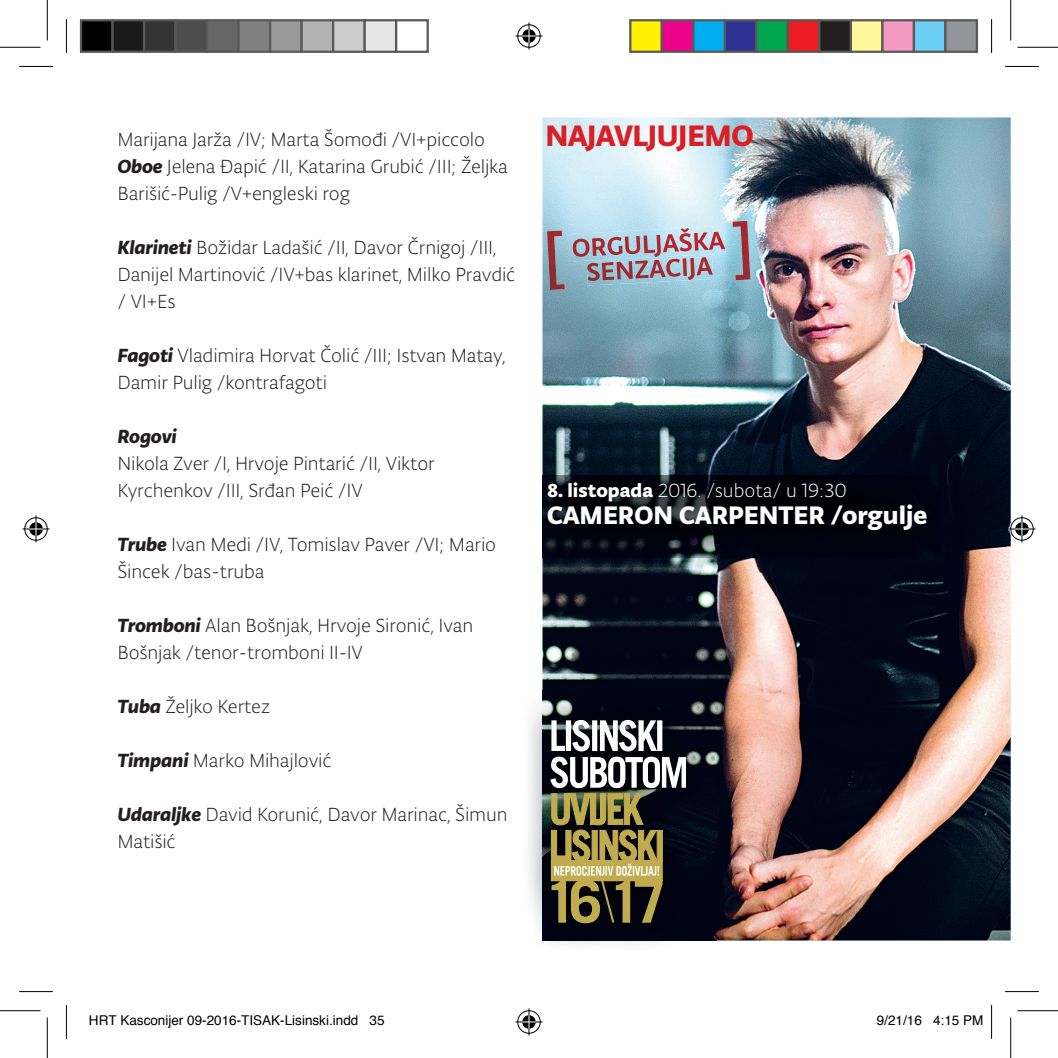
<style>
.page{position:relative;width:1058px;height:1058px;background:#fff}
.page>*{position:absolute;margin:0;border:0;box-sizing:border-box;transform-origin:0 0}
.t1{font:700 31.5px "Typonine Sans Pro";letter-spacing:-.01em;color:#da1f26}
.t2{font:700 27px "Typonine Sans Pro";color:#fff}
.t3{font:300 20.25px/27px "Typonine Sans Pro";letter-spacing:-.01em;color:#231f20}
.t4{font:300 20.25px "Typonine Sans Pro";color:#fff}
.t5{font:italic 700 20.25px "Typonine Sans Pro";letter-spacing:-.01em;color:#231f20}
.t6{font:13.5px "Helvetica";color:#000}
.s1{font-weight:700;font-style:italic}
.s2{font-weight:700}
</style>
<div class="page">
<img style="left:542px;top:117px;width:468px;height:823px">
<img style="left:547px;top:230px;width:18px;height:60px">
<img style="left:732px;top:221px;width:18px;height:59px">
<img style="left:572px;top:226px;width:153px;height:35px">
<img style="left:587px;top:257px;width:126px;height:28px">
<img style="left:542px;top:475px;width:398px;height:82px">
<img style="left:528px;top:707px;width:188px;height:238px">
<img style="left:542px;top:690px;width:174px;height:250px">
<svg style="left:550px;top:720px;width:136px;height:205px;background:#68644d"></svg>
<hr style="left:19px;top:66px;width:34px;height:1px;background:#000">
<hr style="left:1005px;top:66px;width:33px;height:1px;background:#000">
<hr style="left:19px;top:991px;width:34px;height:1px;background:#000">
<hr style="left:1005px;top:991px;width:33px;height:1px;background:#000">
<hr style="left:66px;top:19px;width:1px;height:34px;background:#000">
<hr style="left:66px;top:1005px;width:1px;height:33px;background:#000">
<hr style="left:991px;top:19px;width:1px;height:34px;background:#000">
<hr style="left:991px;top:1005px;width:1px;height:33px;background:#000">
<hr style="left:0;top:47px;width:40px;height:1px;background:#000">
<hr style="left:1017px;top:47px;width:41px;height:1px;background:#000">
<hr style="left:0;top:1010px;width:40px;height:1px;background:#000">
<hr style="left:1017px;top:1010px;width:41px;height:1px;background:#000">
<hr style="left:47px;top:0;width:1px;height:40px;background:#000">
<hr style="left:47px;top:1017px;width:1px;height:41px;background:#000">
<hr style="left:1010px;top:0;width:1px;height:40px;background:#000">
<hr style="left:1010px;top:1017px;width:1px;height:41px;background:#000">
<svg style="left:515px;top:23px;width:27px;height:27px"></svg>
<svg style="left:515px;top:1008px;width:27px;height:27px"></svg>
<svg style="left:23px;top:515px;width:27px;height:27px"></svg>
<svg style="left:1008px;top:515px;width:27px;height:27px"></svg>
<div style="left:81px;top:20px;width:32px;height:32px;background:#000"></div>
<div style="left:80px;top:19px;width:34px;height:34px;border:2px solid #595959"></div>
<div style="left:113px;top:20px;width:31px;height:32px;background:#1a1a1a"></div>
<div style="left:111px;top:19px;width:34px;height:34px;border:2px solid #595959"></div>
<div style="left:144px;top:20px;width:32px;height:32px;background:#333"></div>
<div style="left:143px;top:19px;width:34px;height:34px;border:2px solid #595959"></div>
<div style="left:176px;top:20px;width:31px;height:32px;background:#4d4d4d"></div>
<div style="left:174px;top:19px;width:34px;height:34px;border:2px solid #595959"></div>
<div style="left:207px;top:20px;width:32px;height:32px;background:#666"></div>
<div style="left:206px;top:19px;width:34px;height:34px;border:2px solid #595959"></div>
<div style="left:239px;top:20px;width:31px;height:32px;background:#808080"></div>
<div style="left:237px;top:19px;width:34px;height:34px;border:2px solid #595959"></div>
<div style="left:270px;top:20px;width:32px;height:32px;background:#999"></div>
<div style="left:269px;top:19px;width:34px;height:34px;border:2px solid #595959"></div>
<div style="left:302px;top:20px;width:31px;height:32px;background:#b3b3b3"></div>
<div style="left:300px;top:19px;width:34px;height:34px;border:2px solid #595959"></div>
<div style="left:333px;top:20px;width:32px;height:32px;background:#ccc"></div>
<div style="left:332px;top:19px;width:34px;height:34px;border:2px solid #595959"></div>
<div style="left:365px;top:20px;width:31px;height:32px;background:#e6e6e6"></div>
<div style="left:363px;top:19px;width:34px;height:34px;border:2px solid #595959"></div>
<div style="left:395px;top:19px;width:34px;height:34px;border:2px solid #595959"></div>
<div style="left:630px;top:20px;width:32px;height:32px;background:#fff101"></div>
<div style="left:629px;top:19px;width:34px;height:34px;border:2px solid #595959"></div>
<div style="left:662px;top:20px;width:31px;height:32px;background:#ed028c"></div>
<div style="left:660px;top:19px;width:34px;height:34px;border:2px solid #595959"></div>
<div style="left:693px;top:20px;width:32px;height:32px;background:#00aeef"></div>
<div style="left:692px;top:19px;width:34px;height:34px;border:2px solid #595959"></div>
<div style="left:725px;top:20px;width:31px;height:32px;background:#2e3092"></div>
<div style="left:723px;top:19px;width:34px;height:34px;border:2px solid #595959"></div>
<div style="left:756px;top:20px;width:32px;height:32px;background:#00a54f"></div>
<div style="left:755px;top:19px;width:34px;height:34px;border:2px solid #595959"></div>
<div style="left:788px;top:20px;width:31px;height:32px;background:#ee1d23"></div>
<div style="left:786px;top:19px;width:34px;height:34px;border:2px solid #595959"></div>
<div style="left:819px;top:20px;width:32px;height:32px;background:#231f20"></div>
<div style="left:818px;top:19px;width:34px;height:34px;border:2px solid #595959"></div>
<div style="left:851px;top:20px;width:31px;height:32px;background:#fff79a"></div>
<div style="left:849px;top:19px;width:34px;height:34px;border:2px solid #595959"></div>
<div style="left:882px;top:20px;width:32px;height:32px;background:#f499c2"></div>
<div style="left:881px;top:19px;width:34px;height:34px;border:2px solid #595959"></div>
<div style="left:914px;top:20px;width:31px;height:32px;background:#6bcff6"></div>
<div style="left:912px;top:19px;width:34px;height:34px;border:2px solid #595959"></div>
<div style="left:945px;top:20px;width:32px;height:32px;background:#939598"></div>
<div style="left:944px;top:19px;width:34px;height:34px;border:2px solid #595959"></div>
<p class="t3" style="left:117px;top:126px;width:392px">Marijana Jarža /IV; Marta Šomođi /VI+piccolo<br><span class="s1">Oboe</span> Jelena Đapić /II, Katarina Grubić /III; Željka<br>Barišić-Pulig /V+engleski rog</p>
<p class="t3" style="left:117px;top:234px;width:399px"><span class="s1">Klarineti</span> Božidar Ladašić /II, Davor Črnigoj /III,<br>Danijel Martinović /IV+bas klarinet, Milko Pravdić / VI+Es</p>
<p class="t3" style="left:117px;top:342px;width:390px"><span class="s1">Fagoti</span> Vladimira Horvat Čolić /III; Istvan Matay,<br>Damir Pulig /kontrafagoti</p>
<p class="t5" style="left:117px;top:424px;width:61px">Rogovi</p>
<p class="t3" style="left:117px;top:450px;width:319px">Nikola Zver /I, Hrvoje Pintarić /II, Viktor<br>Kyrchenkov /III, Srđan Peić /IV</p>
<p class="t3" style="left:117px;top:531px;width:380px"><span class="s1">Trube</span> Ivan Medi /IV, Tomislav Paver /VI; Mario<br>Šincek /bas-truba</p>
<p class="t3" style="left:117px;top:612px;width:357px"><span class="s1">Tromboni</span> Alan Bošnjak, Hrvoje Sironić, Ivan<br>Bošnjak /tenor-tromboni II-IV</p>
<p class="t3" style="left:117px;top:693px;width:154px"><span class="s1">Tuba</span> Željko Kertez</p>
<p class="t3" style="left:117px;top:747px;width:216px"><span class="s1">Timpani</span> Marko Mihajlović</p>
<p class="t3" style="left:117px;top:801px;width:391px"><span class="s1">Udaraljke</span> David Korunić, Davor Marinac, Šimun<br>Matišić</p>
<h1 class="t1" style="left:545px;top:116px;width:209px">NAJAVLJUJEMO</h1>
<p class="t4" style="left:547px;top:479px;width:301px"><span class="s2">8. listopada</span> 2016. /subota/ u 19:30</p>
<h2 class="t2" style="left:547px;top:499px;width:382px">CAMERON CARPENTER /orgulje</h2>
<p class="t6" style="left:89px;top:1010px;width:297px">HRT Kasconijer 09-2016-TISAK-Lisinski.indd 35</p>
<p class="t6" style="left:876px;top:1010px;width:108px">9/21/16 4:15 PM</p>
</div>
